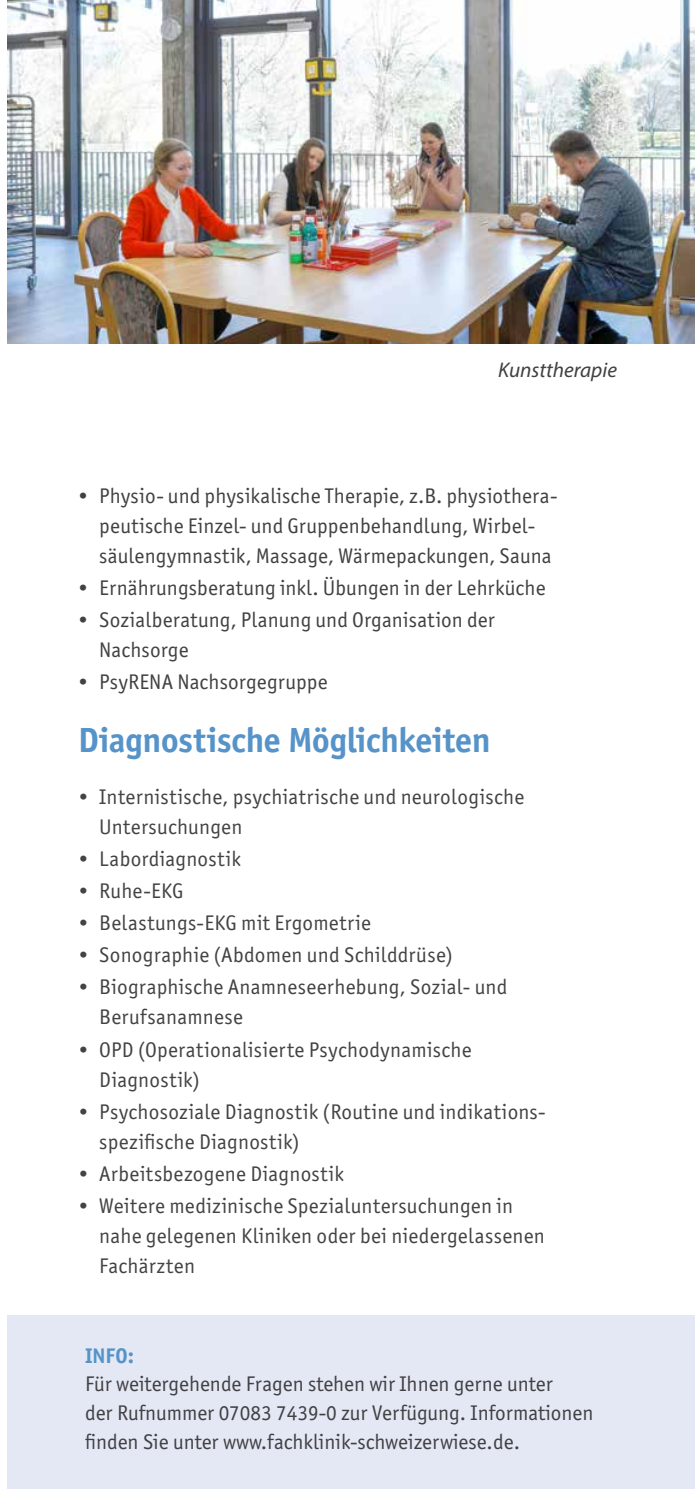
<style>
.page{position:relative;width:695px;height:1489px;background:#fff}
.page>*{position:absolute;margin:0;border:0;box-sizing:border-box;transform-origin:0 0}
.t1{font:700 35px "Officina Sans ITC Pro";letter-spacing:-.01em;color:#5693c9}
.t2{font:21.25px/30px "Officina Sans ITC Pro";letter-spacing:.015em;color:#434345}
.t3{font:21.25px/30px "Officina Sans ITC Pro";letter-spacing:.005em;color:#414043}
.t4{font:italic 21.25px "Myriad Pro";color:#414043}
.t5{font:700 21.25px "Officina Sans ITC Pro";color:#5693c9}
</style>
<div class="page">
<div style="left:7px;top:1315px;width:687px;height:173px;background:#e3e8f4"></div>
<img style="left:7px;top:0;width:687px;height:344px">
<p class="t4" style="left:498px;top:356px;width:120px">Kunsttherapie</p>
<p class="t3" style="left:99px;top:480px;width:458px;text-indent:-21px">• Physio- und physikalische Therapie, z.B. physiothera&shy;peutische Einzel- und Gruppenbehandlung, Wirbel&shy;säulengymnastik, Massage, Wärmepackungen, Sauna</p>
<p class="t3" style="left:78px;top:572px;width:469px">• Ernährungsberatung inkl. Übungen in der Lehrküche</p>
<p class="t3" style="left:99px;top:604px;width:397px;text-indent:-21px">• Sozialberatung, Planung und Organisation der<br>Nachsorge</p>
<p class="t3" style="left:78px;top:667px;width:251px">• PsyRENA Nachsorgegruppe</p>
<h1 class="t1" style="left:78px;top:718px;width:414px">Diagnostische Möglichkeiten</h1>
<p class="t2" style="left:99px;top:781px;width:426px;text-indent:-21px">• Internistische, psychiatrische und neurologische<br>Untersuchungen</p>
<p class="t2" style="left:78px;top:843px;width:164px">• Labordiagnostik</p>
<p class="t2" style="left:78px;top:875px;width:107px">• Ruhe-EKG</p>
<p class="t2" style="left:78px;top:907px;width:294px">• Belastungs-EKG mit Ergometrie</p>
<p class="t2" style="left:78px;top:939px;width:376px">• Sonographie (Abdomen und Schilddrüse)</p>
<p class="t2" style="left:99px;top:972px;width:409px;text-indent:-21px">• Biographische Anamneseerhebung, Sozial- und<br>Berufsanamnese</p>
<p class="t2" style="left:99px;top:1034px;width:374px;text-indent:-21px">• OPD (Operationalisierte Psychodynamische<br>Diagnostik)</p>
<p class="t2" style="left:99px;top:1096px;width:446px;text-indent:-21px">• Psychosoziale Diagnostik (Routine und indikations&shy;spezifische Diagnostik)</p>
<p class="t2" style="left:78px;top:1158px;width:267px">• Arbeitsbezogene Diagnostik</p>
<p class="t2" style="left:99px;top:1190px;width:447px;text-indent:-21px">• Weitere medizinische Spezialuntersuchungen in nahe gelegenen Kliniken oder bei niedergelassenen<br>Fachärzten</p>
<p class="t5" style="left:85px;top:1341px;width:50px">INFO:</p>
<p class="t3" style="left:85px;top:1369px;width:509px;line-height:28.8px">Für weitergehende Fragen stehen wir Ihnen gerne unter<br>der Rufnummer 07083 7439-0 zur Verfügung. Informationen finden Sie unter www.fachklinik-schweizerwiese.de.</p>
</div>
